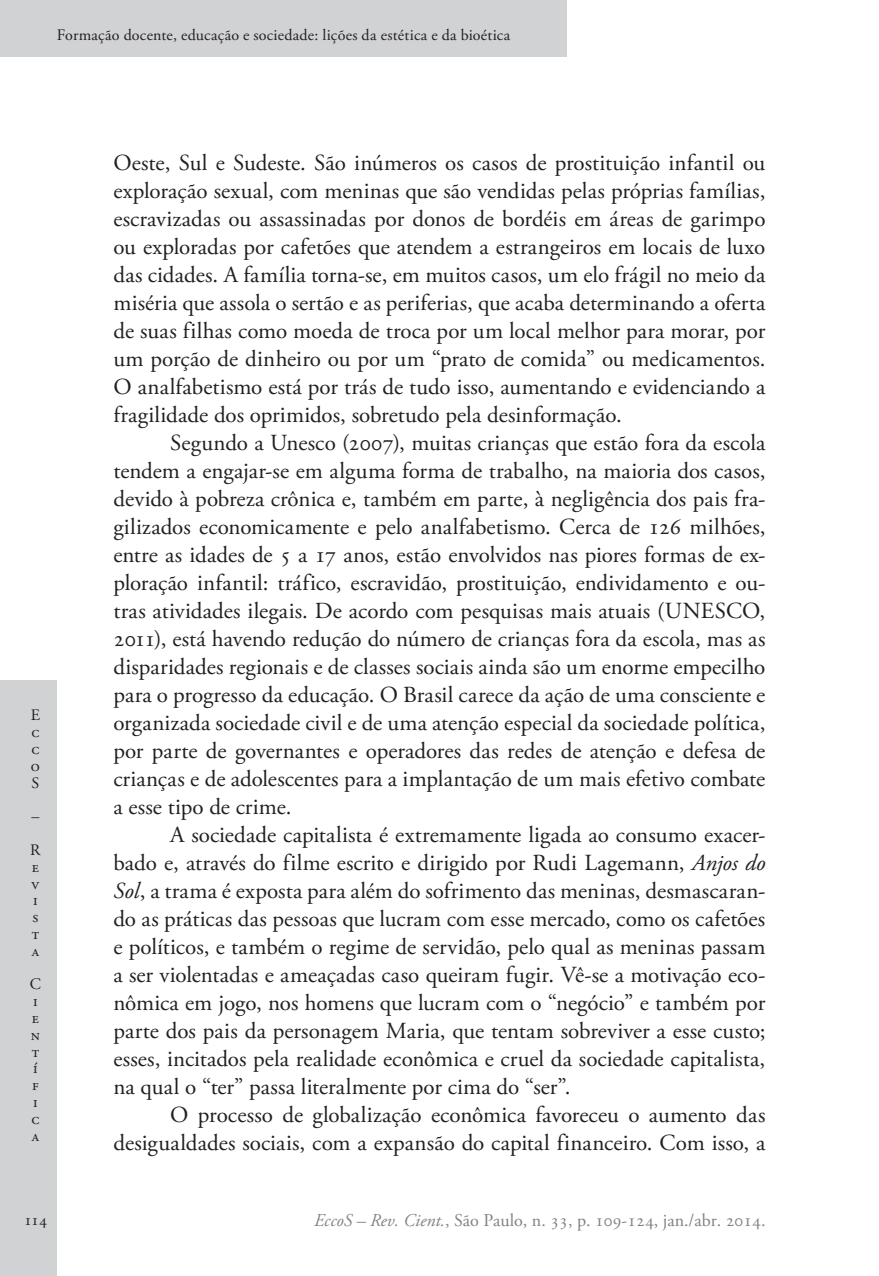
<style>
.page{position:relative;width:879px;height:1276px;background:#fff}
.page>*{position:absolute;margin:0;border:0;box-sizing:border-box;transform-origin:0 0}
.Ec_Normal{font:23px/28px "Adobe Garamond Pro";color:#231f20;text-align:justify}
.t1{font:18px "Adobe Garamond Pro";color:#808285}
.t2{font:16px/16.8px "Adobe Garamond Pro";letter-spacing:.015em;color:#231f20;text-align:justify}
.s1{font-style:italic}
</style>
<div class="page">
<div style="left:0;top:680px;width:57px;height:596px;background:#d1d2d4"></div>
<div style="left:0;top:0;width:567px;height:57px;background:#d1d2d4"></div>
<p class="t2" style="left:57px;top:27px;width:455px">Formação docente, educação e sociedade: lições da estética e da bioética</p>
<p class="t2" style="left:31px;top:707px;width:11px">E c c o S</p>
<p class="t2" style="left:30px;top:800px;width:12px;line-height:33.6px">–<br>R</p>
<p class="t2" style="left:32px;top:859px;width:9px">e v i s t a</p>
<p class="t2" style="left:30px;top:976px;width:13px;text-align:left">C i e n t í f i c a</p>
<p class="Ec_Normal" style="left:113px;top:150px;width:654px">Oeste, Sul e Sudeste. São inúmeros os casos de prostituição infantil ou exploração sexual, com meninas que são vendidas pelas próprias famílias, escravizadas ou assassinadas por donos de bordéis em áreas de garimpo ou exploradas por cafetões que atendem a estrangeiros em locais de luxo das cidades. A família torna-se, em muitos casos, um elo frágil no meio da miséria que assola o sertão e as periferias, que acaba determinando a oferta de suas filhas como moeda de troca por um local melhor para morar, por um porção de dinheiro ou por um “prato de comida” ou medicamentos.<br>O analfabetismo está por trás de tudo isso, aumentando e evidenciando a fragilidade dos oprimidos, sobretudo pela desinformação.</p>
<p class="Ec_Normal" style="left:113px;top:430px;width:654px;text-indent:57px">Segundo a Unesco (2007), muitas crianças que estão fora da escola tendem a engajar-se em alguma forma de trabalho, na maioria dos casos, devido à pobreza crônica e, também em parte, à negligência dos pais fra&shy;gilizados economicamente e pelo analfabetismo. Cerca de 126 milhões, entre as idades de 5 a 17 anos, estão envolvidos nas piores formas de ex&shy;ploração infantil: tráfico, escravidão, prostituição, endividamento e ou&shy;tras atividades ilegais. De acordo com pesquisas mais atuais (UNESCO, 2011), está havendo redução do número de crianças fora da escola, mas as disparidades regionais e de classes sociais ainda são um enorme empecilho para o progresso da educação. O Brasil carece da ação de uma consciente e organizada sociedade civil e de uma atenção especial da sociedade política, por parte de governantes e operadores das redes de atenção e defesa de crianças e de adolescentes para a implantação de um mais efetivo combate a esse tipo de crime.</p>
<p class="Ec_Normal" style="left:113px;top:822px;width:653px;text-indent:57px">A sociedade capitalista é extremamente ligada ao consumo exacer&shy;bado e, através do filme escrito e dirigido por Rudi Lagemann, <span class="s1">Anjos do Sol</span>, a trama é exposta para além do sofrimento das meninas, desmascaran&shy;do as práticas das pessoas que lucram com esse mercado, como os cafetões e políticos, e também o regime de servidão, pelo qual as meninas passam a ser violentadas e ameaçadas caso queiram fugir. Vê-se a motivação eco&shy;nômica em jogo, nos homens que lucram com o “negócio” e também por parte dos pais da personagem Maria, que tentam sobreviver a esse custo; esses, incitados pela realidade econômica e cruel da sociedade capitalista, na qual o “ter” passa literalmente por cima do “ser”.</p>
<p class="Ec_Normal" style="left:113px;top:1102px;width:654px;text-align:right">O processo de globalização econômica favoreceu o aumento das desigualdades sociais, com a expansão do capital financeiro. Com isso, a</p>
<p class="t2" style="left:24px;top:1212px;width:24px">114</p>
<p class="t1" style="left:314px;top:1209px;width:453px"><span class="s1">EccoS – Rev. Cient.</span>, São Paulo, n. 33, p. 109-124, jan./abr. 2014.</p>
</div>
